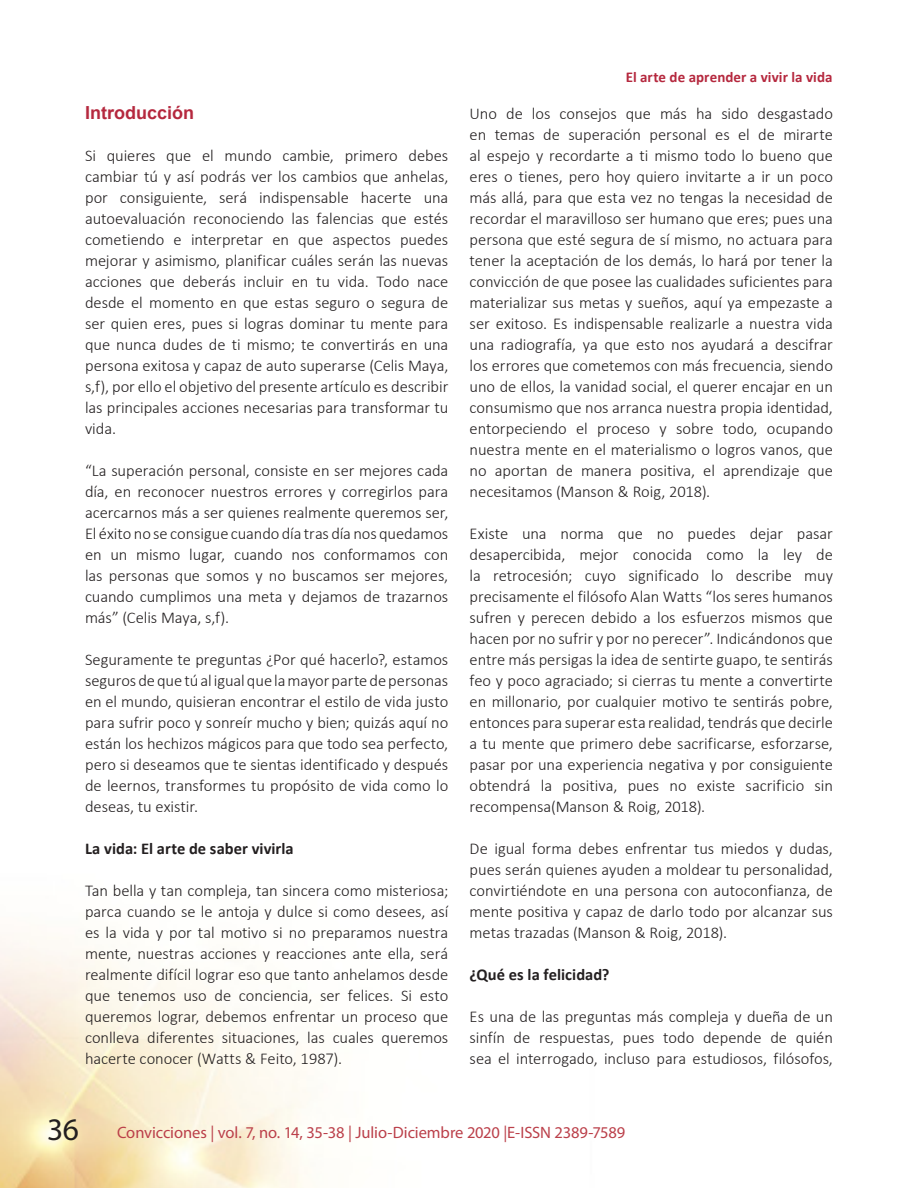
<style>
.page{position:relative;width:918px;height:1188px;background:#fff}
.page>*{position:absolute;margin:0;border:0;box-sizing:border-box;transform-origin:0 0}
.t1{font:31.5px "Myriad Pro";color:#231f20}
.sub{font:700 18px "Arial";color:#b5283e}
.t2{font:300 16.5px/21px "Calibri";letter-spacing:-.005em;color:#231f20;text-align:justify}
.t3{font:16.5px "Myriad Pro";letter-spacing:-.01em;color:#bb404a}
.t4{font:700 16.5px "Calibri";color:#231f20}
.t5{font:700 15px "Calibri";letter-spacing:.005em;color:#b5283e}
</style>
<div class="page">
<img style="left:0;top:936px;width:311px;height:252px">
<p class="sub" style="left:85px;top:100px;width:111px">Introducción</p>
<p class="t2" style="left:85px;top:145px;width:365px">Si quieres que el mundo cambie, primero debes cambiar tú y así podrás ver los cambios que anhelas, por consiguiente, será indispensable hacerte una autoevaluación reconociendo las falencias que estés cometiendo e interpretar en que aspectos puedes mejorar y asimismo, planificar cuáles serán las nuevas acciones que deberás incluir en tu vida. Todo nace desde el momento en que estas seguro o segura de ser quien eres, pues si logras dominar tu mente para que nunca dudes de ti mismo; te convertirás en una persona exitosa y capaz de auto superarse (Celis Maya, s,f), por ello el objetivo del presente artículo es describir las principales acciones necesarias para transformar tu vida.</p>
<p class="t2" style="left:85px;top:460px;width:365px">“La superación personal, consiste en ser mejores cada día, en reconocer nuestros errores y corregirlos para acercarnos más a ser quienes realmente queremos ser, El éxito no se consigue cuando día tras día nos quedamos en un mismo lugar, cuando nos conformamos con las personas que somos y no buscamos ser mejores, cuando cumplimos una meta y dejamos de trazarnos más” (Celis Maya, s,f).</p>
<p class="t2" style="left:85px;top:649px;width:365px">Seguramente te preguntas ¿Por qué hacerlo?, estamos seguros de que tú al igual que la mayor parte de personas en el mundo, quisieran encontrar el estilo de vida justo para sufrir poco y sonreír mucho y bien; quizás aquí no están los hechizos mágicos para que todo sea perfecto, pero si deseamos que te sientas identificado y después de leernos, transformes tu propósito de vida como lo deseas, tu existir.</p>
<p class="t4" style="left:85px;top:837px;width:210px">La vida: El arte de saber vivirla</p>
<p class="t2" style="left:85px;top:880px;width:365px">Tan bella y tan compleja, tan sincera como misteriosa; parca cuando se le antoja y dulce si como desees, así es la vida y por tal motivo si no preparamos nuestra mente, nuestras acciones y reacciones ante ella, será realmente difícil lograr eso que tanto anhelamos desde que tenemos uso de conciencia, ser felices. Si esto queremos lograr, debemos enfrentar un proceso que conlleva diferentes situaciones, las cuales queremos hacerte conocer (Watts &amp; Feito, 1987).</p>
<p class="t5" style="left:626px;top:67px;width:208px">El arte de aprender a vivir la vida</p>
<p class="t2" style="left:470px;top:103px;width:365px">Uno de los consejos que más ha sido desgastado en temas de superación personal es el de mirarte al espejo y recordarte a ti mismo todo lo bueno que eres o tienes, pero hoy quiero invitarte a ir un poco más allá, para que esta vez no tengas la necesidad de recordar el maravilloso ser humano que eres; pues una persona que esté segura de sí mismo, no actuara para tener la aceptación de los demás, lo hará por tener la convicción de que posee las cualidades suficientes para materializar sus metas y sueños, aquí ya empezaste a ser exitoso. Es indispensable realizarle a nuestra vida una radiografía, ya que esto nos ayudará a descifrar los errores que cometemos con más frecuencia, siendo uno de ellos, la vanidad social, el querer encajar en un consumismo que nos arranca nuestra propia identidad, entorpeciendo el proceso y sobre todo, ocupando nuestra mente en el materialismo o logros vanos, que no aportan de manera positiva, el aprendizaje que necesitamos (Manson &amp; Roig, 2018).</p>
<p class="t2" style="left:470px;top:523px;width:365px">Existe una norma que no puedes dejar pasar desapercibida, mejor conocida como la ley de la retrocesión; cuyo significado lo describe muy precisamente el filósofo Alan Watts “los seres humanos sufren y perecen debido a los esfuerzos mismos que hacen por no sufrir y por no perecer”. Indicándonos que entre más persigas la idea de sentirte guapo, te sentirás feo y poco agraciado; si cierras tu mente a convertirte en millonario, por cualquier motivo te sentirás pobre, entonces para superar esta realidad, tendrás que decirle a tu mente que primero debe sacrificarse, esforzarse, pasar por una experiencia negativa y por consiguiente obtendrá la positiva, pues no existe sacrificio sin recompensa(Manson &amp; Roig, 2018).</p>
<p class="t2" style="left:470px;top:838px;width:365px">De igual forma debes enfrentar tus miedos y dudas, pues serán quienes ayuden a moldear tu personalidad, convirtiéndote en una persona con autoconfianza, de mente positiva y capaz de darlo todo por alcanzar sus metas trazadas (Manson &amp; Roig, 2018).</p>
<p class="t4" style="left:470px;top:963px;width:141px">¿Qué es la felicidad?</p>
<p class="t2" style="left:470px;top:1006px;width:365px">Es una de las preguntas más compleja y dueña de un sinfín de respuestas, pues todo depende de quién sea el interrogado, incluso para estudiosos, filósofos,</p>
<h1 class="t1" style="left:47px;top:1110px;width:33px">36</h1>
<p class="t3" style="left:117px;top:1122px;width:510px">Convicciones | vol. 7, no. 14, 35-38 | Julio-Diciembre 2020 |E-ISSN 2389-7589</p>
</div>
